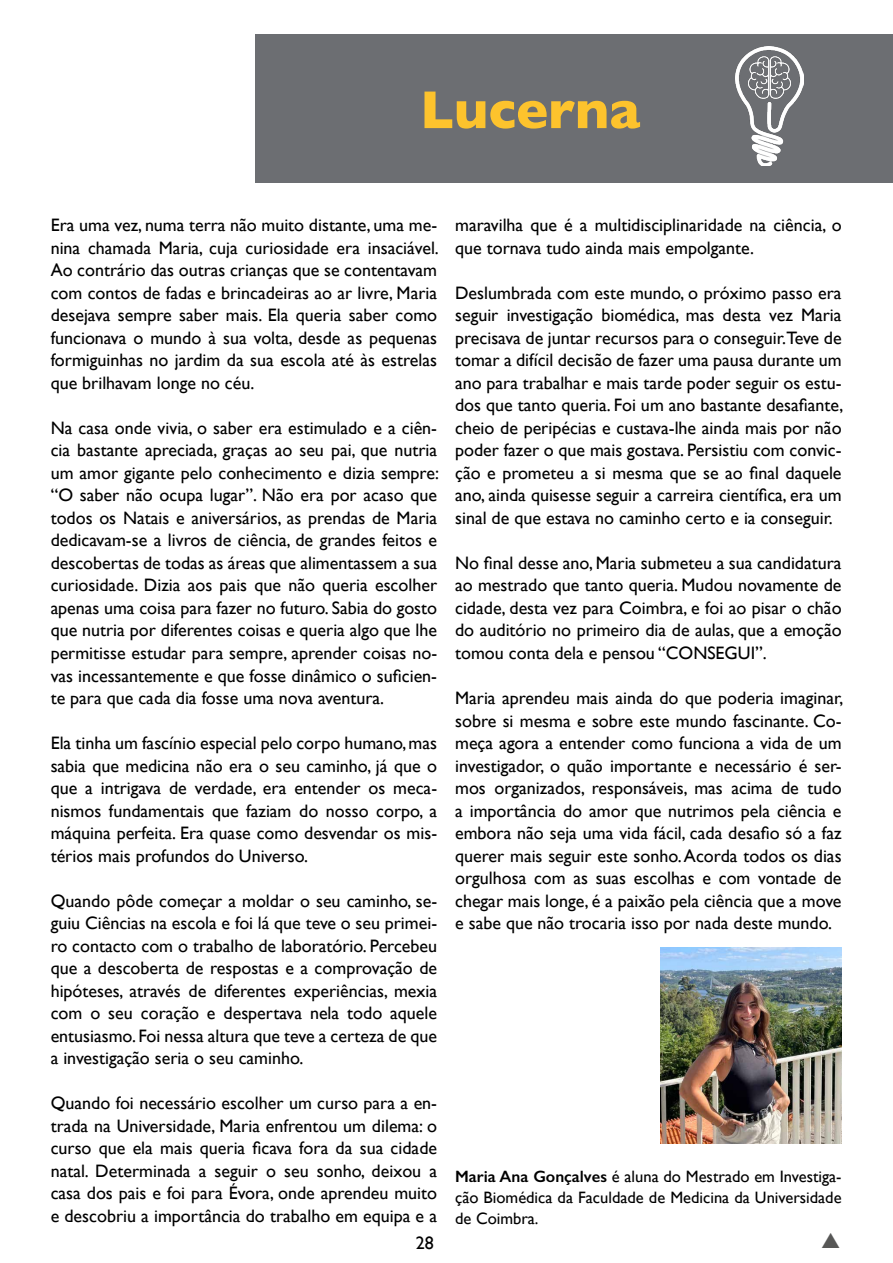
<style>
.page{position:relative;width:893px;height:1263px;background:#fff}
.page>*{position:absolute;margin:0;border:0;box-sizing:border-box;transform-origin:0 0}
.t1{font:700 54px "Gill Sans";color:#fdc32d}
.t2{font:18px/22.5px "Gill Sans";color:#000;text-align:justify}
.t3{font:18px "Gill Sans";color:#000}
.t4{font:16.5px/21px "Gill Sans";color:#000;text-align:justify}
.s1{font-weight:600}
</style>
<div class="page">
<div style="left:255px;top:34px;width:638px;height:149px;background:#6c6e72"></div>
<img style="left:735px;top:47px;width:69px;height:119px">
<img style="left:660px;top:947px;width:182px;height:196px">
<h1 class="t1" style="left:420px;top:67px;width:222px">Lucerna</h1>
<p class="t2" style="left:51px;top:214px;width:390px">Era uma vez, numa terra não muito distante, uma me&shy;nina chamada Maria, cuja curiosidade era insaciável.<br>Ao contrário das outras crianças que se contentavam com contos de fadas e brincadeiras ao ar livre, Maria desejava sempre saber mais. Ela queria saber como funcionava o mundo à sua volta, desde as pequenas formiguinhas no jardim da sua escola até às estrelas que brilhavam longe no céu.</p>
<p class="t2" style="left:51px;top:416px;width:390px">Na casa onde vivia, o saber era estimulado e a ciên&shy;cia bastante apreciada, graças ao seu pai, que nutria um amor gigante pelo conhecimento e dizia sempre: “O saber não ocupa lugar”. Não era por acaso que todos os Natais e aniversários, as prendas de Maria dedicavam-se a livros de ciência, de grandes feitos e descobertas de todas as áreas que alimentassem a sua curiosidade. Dizia aos pais que não queria escolher apenas uma coisa para fazer no futuro. Sabia do gosto que nutria por diferentes coisas e queria algo que lhe permitisse estudar para sempre, aprender coisas no&shy;vas incessantemente e que fosse dinâmico o suficien&shy;te para que cada dia fosse uma nova aventura.</p>
<p class="t2" style="left:51px;top:731px;width:388px">Ela tinha um fascínio especial pelo corpo humano, mas sabia que medicina não era o seu caminho, já que o que a intrigava de verdade, era entender os meca&shy;nismos fundamentais que faziam do nosso corpo, a máquina perfeita. Era quase como desvendar os mis&shy;térios mais profundos do Universo.</p>
<p class="t2" style="left:51px;top:889px;width:388px">Quando pôde começar a moldar o seu caminho, se&shy;guiu Ciências na escola e foi lá que teve o seu primei&shy;ro contacto com o trabalho de laboratório. Percebeu que a descoberta de respostas e a comprovação de hipóteses, através de diferentes experiências, mexia com o seu coração e despertava nela todo aquele entusiasmo. Foi nessa altura que teve a certeza de que a investigação seria o seu caminho.</p>
<p class="t2" style="left:51px;top:1091px;width:388px">Quando foi necessário escolher um curso para a en&shy;trada na Universidade, Maria enfrentou um dilema: o curso que ela mais queria ficava fora da sua cidade natal. Determinada a seguir o seu sonho, deixou a casa dos pais e foi para Évora, onde aprendeu muito e descobriu a importância do trabalho em equipa e a</p>
<p class="t3" style="left:416px;top:1232px;width:19px">28</p>
<p class="t2" style="left:455px;top:214px;width:388px">maravilha que é a multidisciplinaridade na ciência, o que tornava tudo ainda mais empolgante.</p>
<p class="t2" style="left:455px;top:281px;width:390px">Deslumbrada com este mundo, o próximo passo era seguir investigação biomédica, mas desta vez Maria precisava de juntar recursos para o conseguir.Teve de tomar a difícil decisão de fazer uma pausa durante um ano para trabalhar e mais tarde poder seguir os estu&shy;dos que tanto queria. Foi um ano bastante desafiante, cheio de peripécias e custava-lhe ainda mais por não poder fazer o que mais gostava. Persistiu com convic&shy;ção e prometeu a si mesma que se ao final daquele ano, ainda quisesse seguir a carreira científica, era um sinal de que estava no caminho certo e ia conseguir.</p>
<p class="t2" style="left:455px;top:551px;width:388px">No final desse ano, Maria submeteu a sua candidatura ao mestrado que tanto queria. Mudou novamente de cidade, desta vez para Coimbra, e foi ao pisar o chão do auditório no primeiro dia de aulas, que a emoção tomou conta dela e pensou “CONSEGUI”.</p>
<p class="t2" style="left:455px;top:686px;width:390px">Maria aprendeu mais ainda do que poderia imaginar, sobre si mesma e sobre este mundo fascinante. Co&shy;meça agora a entender como funciona a vida de um investigador, o quão importante e necessário é ser&shy;mos organizados, responsáveis, mas acima de tudo a importância do amor que nutrimos pela ciência e embora não seja uma vida fácil, cada desafio só a faz querer mais seguir este sonho. Acorda todos os dias orgulhosa com as suas escolhas e com vontade de chegar mais longe, é a paixão pela ciência que a move e sabe que não trocaria isso por nada deste mundo.</p>
<p class="t4" style="left:455px;top:1166px;width:388px"><span class="s1">Maria Ana Gonçalves</span> é aluna do Mestrado em Investiga&shy;ção Biomédica da Faculdade de Medicina da Universidade de Coimbra.</p>
</div>
